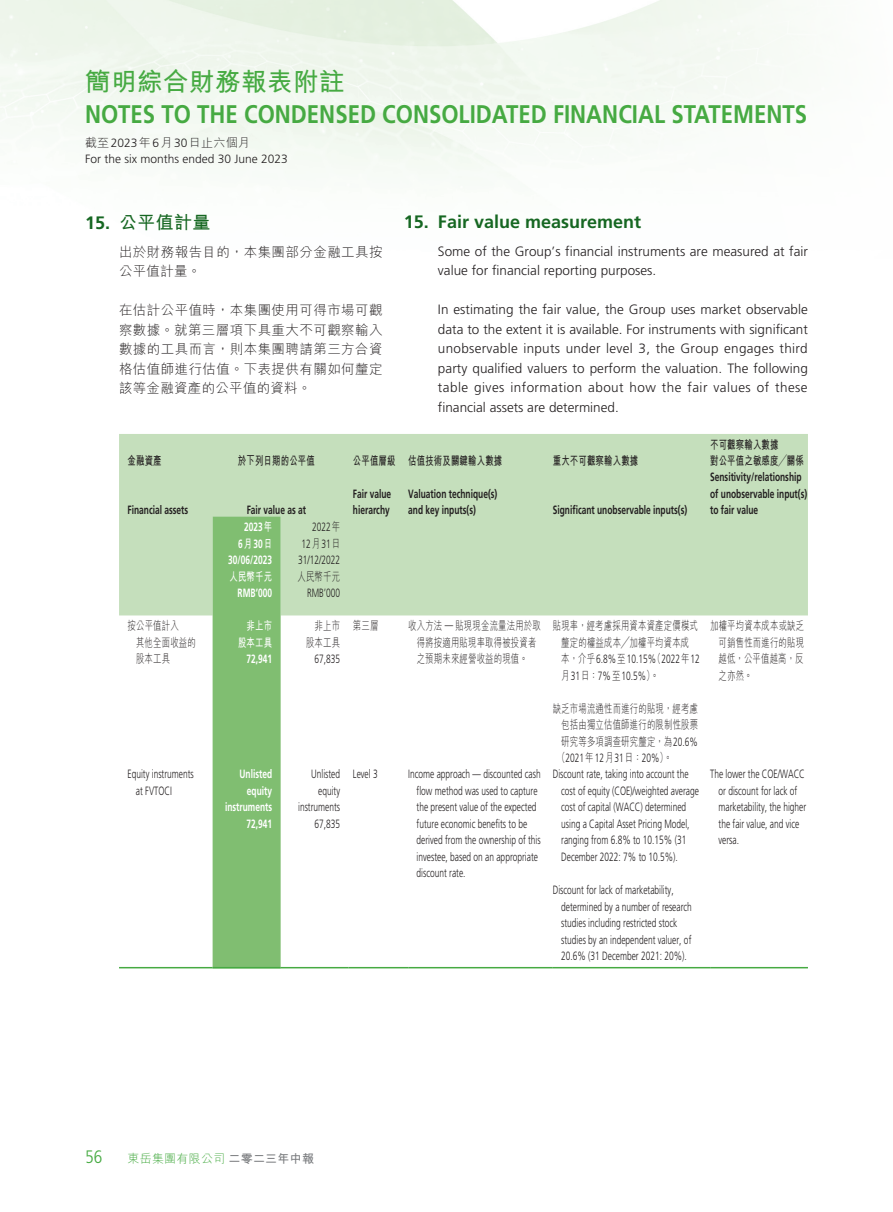
<style>
.page{position:relative;width:893px;height:1212px;background:#fff}
.page>*{position:absolute;margin:0;border:0;box-sizing:border-box;transform-origin:0 0}
.t1{font:700 25.5px "Frutiger LT Std";color:#46aa42;scale:.87 1}
.t2{font:700 25.5px "M Hei HK";letter-spacing:.02em;color:#46aa42}
._01_H1_E{font:700 18px "Frutiger LT Std";color:#166722}
._001_H1_C{font:700 18px "M Hei HK";letter-spacing:.02em;color:#166722}
.t3{font:300 condensed 18px "Frutiger LT Std";color:#46aa42}
._00_txt_E{font:300 13.5px/19.5px "Frutiger LT Std";color:#231f20}
._000_txt_C{font:300 13.5px/19.5px "M Hei HK";letter-spacing:.03em;color:#231f20}
._50_Table_txt{font:300 12px "Frutiger LT Std";color:#231f20;scale:.7 1}
._50_Table_txt-2{font:300 12px/16.5px "M Hei HK";letter-spacing:.02em;color:#231f20;scale:.7 1}
._50_Table_txt-3{font:700 12px "Frutiger LT Std";color:#231f20;scale:.7 1}
._50_Table_txt-4{font:700 12px "Frutiger LT Std";color:#fff;scale:.7 1}
._50_Table_txt-5{font:700 12px "M Hei HK";letter-spacing:.02em;color:#231f20;scale:.7 1}
._50_Table_txt-6{font:300 12px "Frutiger LT Std";color:#231f20}
._50_Table_txt-7{font:300 12px "M Hei HK";letter-spacing:.02em;color:#231f20}
.t4{font:300 12px "M Hei HK";letter-spacing:.02em;color:#46aa42}
._50_Table_txt-8{font:700 12px "M Hei HK";letter-spacing:.02em;color:#fff;scale:.7 1}
.s1{font-family:"Frutiger LT Std"}
.s2{font-family:"M Hei HK"}
.s3{font-weight:700;color:#76787b}
</style>
<div class="page">
<div style="left:119px;top:434px;width:689px;height:181px;background:#c5dfbc"></div>
<div style="left:213px;top:516px;width:68px;height:451px;background:#80be71"></div>
<hr style="left:119px;top:967px;width:94px;height:1px;background:#46aa42">
<hr style="left:213px;top:967px;width:68px;height:1px;background:#46aa42">
<hr style="left:281px;top:967px;width:68px;height:1px;background:#46aa42">
<hr style="left:349px;top:967px;width:59px;height:1px;background:#46aa42">
<hr style="left:408px;top:967px;width:145px;height:1px;background:#46aa42">
<hr style="left:553px;top:967px;width:157px;height:1px;background:#46aa42">
<hr style="left:710px;top:967px;width:98px;height:1px;background:#46aa42">
<h1 class="t2" style="left:85px;top:63px;width:261px">簡明綜合財務報表附註</h1>
<h1 class="t1" style="left:85px;top:99px;width:831px">NOTES TO THE CONDENSED CONSOLIDATED FINANCIAL STATEMENTS</h1>
<p class="_50_Table_txt-7" style="left:85px;top:136px;width:166px">截至<span class="s1">2023</span>年<span class="s1">6</span>月<span class="s1">30</span>日止六個月</p>
<p class="_50_Table_txt-6" style="left:85px;top:152px;width:204px">For the six months ended 30 June 2023</p>
<p class="_001_H1_C" style="left:85px;top:209px;width:127px"><span class="s1">15.</span> 公平值計量</p>
<p class="_000_txt_C" style="left:119px;top:242px;width:265px">出於財務報告目的，本集團部分金融工具按公平值計量。</p>
<p class="_000_txt_C" style="left:119px;top:300px;width:265px;text-align:justify">在估計公平值時，本集團使用可得市場可觀察數據。就第三層項下具重大不可觀察輸入數據的工具而言，則本集團聘請第三方合資格估值師進行估值。下表提供有關如何釐定該等金融資產的公平值的資料。</p>
<p class="_01_H1_E" style="left:404px;top:211px;width:239px">15. Fair value measurement</p>
<p class="_00_txt_E" style="left:438px;top:241px;width:371px">Some of the Group’s financial instruments are measured at fair value for financial reporting purposes.</p>
<p class="_00_txt_E" style="left:438px;top:300px;width:371px;text-align:justify">In estimating the fair value, the Group uses market observable data to the extent it is available. For instruments with significant unobservable inputs under level 3, the Group engages third party qualified valuers to perform the valuation. The following table gives information about how the fair values of these financial assets are determined.</p>
<p class="_50_Table_txt-5" style="left:128px;top:452px;width:50px">金融資產</p>
<p class="_50_Table_txt-5" style="left:238px;top:452px;width:111px">於下列日期的公平值</p>
<p class="_50_Table_txt-5" style="left:353px;top:452px;width:62px">公平值層級</p>
<p class="_50_Table_txt-5" style="left:408px;top:452px;width:136px">估值技術及關鍵輸入數據</p>
<p class="_50_Table_txt-5" style="left:553px;top:452px;width:124px">重大不可觀察輸入數據</p>
<p class="_50_Table_txt-3" style="left:128px;top:503px;width:88px">Financial assets</p>
<p class="_50_Table_txt-3" style="left:247px;top:503px;width:86px">Fair value as at</p>
<p class="_50_Table_txt-4" style="left:244px;top:520px;width:42px">2023<span class="s2">年</span></p>
<p class="_50_Table_txt-4" style="left:238px;top:537px;width:50px">6<span class="s2">月</span>30<span class="s2">日</span></p>
<p class="_50_Table_txt" style="left:312px;top:520px;width:42px">2022<span class="s2">年</span></p>
<p class="_50_Table_txt" style="left:302px;top:537px;width:57px">12<span class="s2">月</span>31<span class="s2">日</span></p>
<p class="_50_Table_txt-4" style="left:228px;top:553px;width:64px">30/06/2023</p>
<p class="_50_Table_txt" style="left:298px;top:553px;width:62px">31/12/2022</p>
<p class="_50_Table_txt-8" style="left:229px;top:568px;width:62px">人民幣千元</p>
<p class="_50_Table_txt-2" style="left:297px;top:568px;width:62px">人民幣千元</p>
<p class="_50_Table_txt-4" style="left:238px;top:586px;width:51px">RMB’000</p>
<p class="_50_Table_txt" style="left:307px;top:586px;width:49px">RMB’000</p>
<p class="_50_Table_txt-2" style="left:136px;top:618px;width:87px;text-indent:-9px">按公平值計入<br>其他全面收益的股本工具</p>
<p class="_50_Table_txt-8" style="left:247px;top:617px;width:38px">非上市</p>
<p class="_50_Table_txt-8" style="left:238px;top:634px;width:50px">股本工具</p>
<p class="_50_Table_txt-4" style="left:246px;top:652px;width:38px">72,941</p>
<p class="_50_Table_txt-2" style="left:315px;top:618px;width:38px">非上市</p>
<p class="_50_Table_txt-2" style="left:306px;top:634px;width:50px">股本工具</p>
<p class="_50_Table_txt" style="left:314px;top:652px;width:38px">67,835</p>
<p class="_50_Table_txt" style="left:128px;top:767px;width:96px">Equity instruments</p>
<p class="_50_Table_txt" style="left:136px;top:784px;width:53px">at FVTOCI</p>
<p class="_50_Table_txt-4" style="left:239px;top:767px;width:48px">Unlisted</p>
<p class="_50_Table_txt-4" style="left:247px;top:784px;width:38px">equity</p>
<p class="_50_Table_txt-4" style="left:225px;top:800px;width:69px">instruments</p>
<p class="_50_Table_txt-4" style="left:246px;top:817px;width:38px">72,941</p>
<p class="_50_Table_txt" style="left:311px;top:767px;width:43px">Unlisted</p>
<p class="_50_Table_txt" style="left:318px;top:784px;width:33px">equity</p>
<p class="_50_Table_txt" style="left:298px;top:800px;width:62px">instruments</p>
<p class="_50_Table_txt" style="left:314px;top:817px;width:38px">67,835</p>
<p class="_50_Table_txt-3" style="left:353px;top:487px;width:56px">Fair value</p>
<p class="_50_Table_txt-3" style="left:353px;top:503px;width:54px">hierarchy</p>
<p class="_50_Table_txt-3" style="left:408px;top:487px;width:129px">Valuation technique(s)</p>
<p class="_50_Table_txt-3" style="left:408px;top:503px;width:98px">and key inputs(s)</p>
<p class="_50_Table_txt-3" style="left:553px;top:503px;width:194px">Significant unobservable inputs(s)</p>
<p class="_50_Table_txt-2" style="left:353px;top:618px;width:38px">第三層</p>
<p class="_50_Table_txt-2" style="left:408px;top:618px;width:191px;text-align:center">收入方法 <sup>—</sup> 貼現現金流量法用於取得將按適用貼現率取得被投資者<br>之預期未來經營收益的現值。</p>
<p class="_50_Table_txt-2" style="left:561px;top:618px;width:199px;text-indent:-9px">貼現率，經考慮採用資本資產定價模式釐定的權益成本╱加權平均資本成本，介乎<span class="s1">6.8%</span>至<span class="s1">10.15%</span>（<span class="s1">2022</span>年<span class="s1">12</span>月<span class="s1">31</span>日：<span class="s1">7%</span>至<span class="s1">10.5%</span>）。</p>
<p class="_50_Table_txt-2" style="left:553px;top:700px;width:209px">缺乏市場流通性而進行的貼現，經考慮</p>
<p class="_50_Table_txt-2" style="left:561px;top:717px;width:197px">包括由獨立估值師進行的限制性股票</p>
<p class="_50_Table_txt-2" style="left:561px;top:733px;width:197px">研究等多項調查研究釐定，為<span class="s1">20.6%</span></p>
<p class="_50_Table_txt" style="left:557px;top:751px;width:166px"><span class="s2">（</span>2021<span class="s2">年</span>12<span class="s2">月</span>31<span class="s2">日：</span>20%<span class="s2">）。</span></p>
<p class="_50_Table_txt" style="left:353px;top:767px;width:37px">Level 3</p>
<p class="_50_Table_txt" style="left:408px;top:767px;width:191px">Income approach — discounted cash</p>
<p class="_50_Table_txt" style="left:417px;top:784px;width:174px">flow method was used to capture</p>
<p class="_50_Table_txt" style="left:417px;top:800px;width:173px">the present value of the expected</p>
<p class="_50_Table_txt" style="left:417px;top:817px;width:160px">future economic benefits to be</p>
<p class="_50_Table_txt" style="left:417px;top:833px;width:179px">derived from the ownership of this</p>
<p class="_50_Table_txt" style="left:417px;top:850px;width:175px">investee, based on an appropriate</p>
<p class="_50_Table_txt" style="left:417px;top:866px;width:72px">discount rate.</p>
<p class="_50_Table_txt" style="left:553px;top:767px;width:196px">Discount rate, taking into account the</p>
<p class="_50_Table_txt" style="left:561px;top:784px;width:198px">cost of equity (COE)/weighted average</p>
<p class="_50_Table_txt" style="left:561px;top:800px;width:180px">cost of capital (WACC) determined</p>
<p class="_50_Table_txt" style="left:561px;top:817px;width:185px">using a Capital Asset Pricing Model,</p>
<p class="_50_Table_txt" style="left:561px;top:833px;width:180px">ranging from 6.8% to 10.15% (31</p>
<p class="_50_Table_txt" style="left:561px;top:850px;width:168px">December 2022: 7% to 10.5%).</p>
<p class="_50_Table_txt" style="left:553px;top:883px;width:174px">Discount for lack of marketability,</p>
<p class="_50_Table_txt" style="left:561px;top:899px;width:188px">determined by a number of research</p>
<p class="_50_Table_txt" style="left:561px;top:916px;width:168px">studies including restricted stock</p>
<p class="_50_Table_txt" style="left:561px;top:932px;width:188px">studies by an independent valuer, of</p>
<p class="_50_Table_txt" style="left:561px;top:949px;width:181px">20.6% (31 December 2021: 20%).</p>
<p class="_50_Table_txt-5" style="left:710px;top:436px;width:99px">不可觀察輸入數據</p>
<p class="_50_Table_txt-5" style="left:710px;top:452px;width:135px">對公平值之敏感度╱關係</p>
<p class="_50_Table_txt-3" style="left:710px;top:470px;width:132px">Sensitivity/relationship</p>
<p class="_50_Table_txt-3" style="left:710px;top:487px;width:140px">of unobservable input(s)</p>
<p class="_50_Table_txt-3" style="left:710px;top:503px;width:70px">to fair value</p>
<p class="_50_Table_txt-2" style="left:719px;top:618px;width:124px;text-align:justify;text-indent:-9px">加權平均資本成本或缺乏可銷售性而進行的貼現越低，公平值越高，反之亦然。</p>
<p class="_50_Table_txt" style="left:710px;top:767px;width:137px">The lower the COE/WACC</p>
<p class="_50_Table_txt" style="left:718px;top:784px;width:114px">or discount for lack of</p>
<p class="_50_Table_txt" style="left:718px;top:800px;width:127px">marketability, the higher</p>
<p class="_50_Table_txt" style="left:718px;top:817px;width:117px">the fair value, and vice</p>
<p class="_50_Table_txt" style="left:718px;top:833px;width:31px">versa.</p>
<h2 class="t3" style="left:85px;top:1147px;width:19px">56</h2>
<p class="t4" style="left:128px;top:1152px;width:188px">東岳集團有限公司<span class="s3">二零二三年中報</span></p>
</div>
